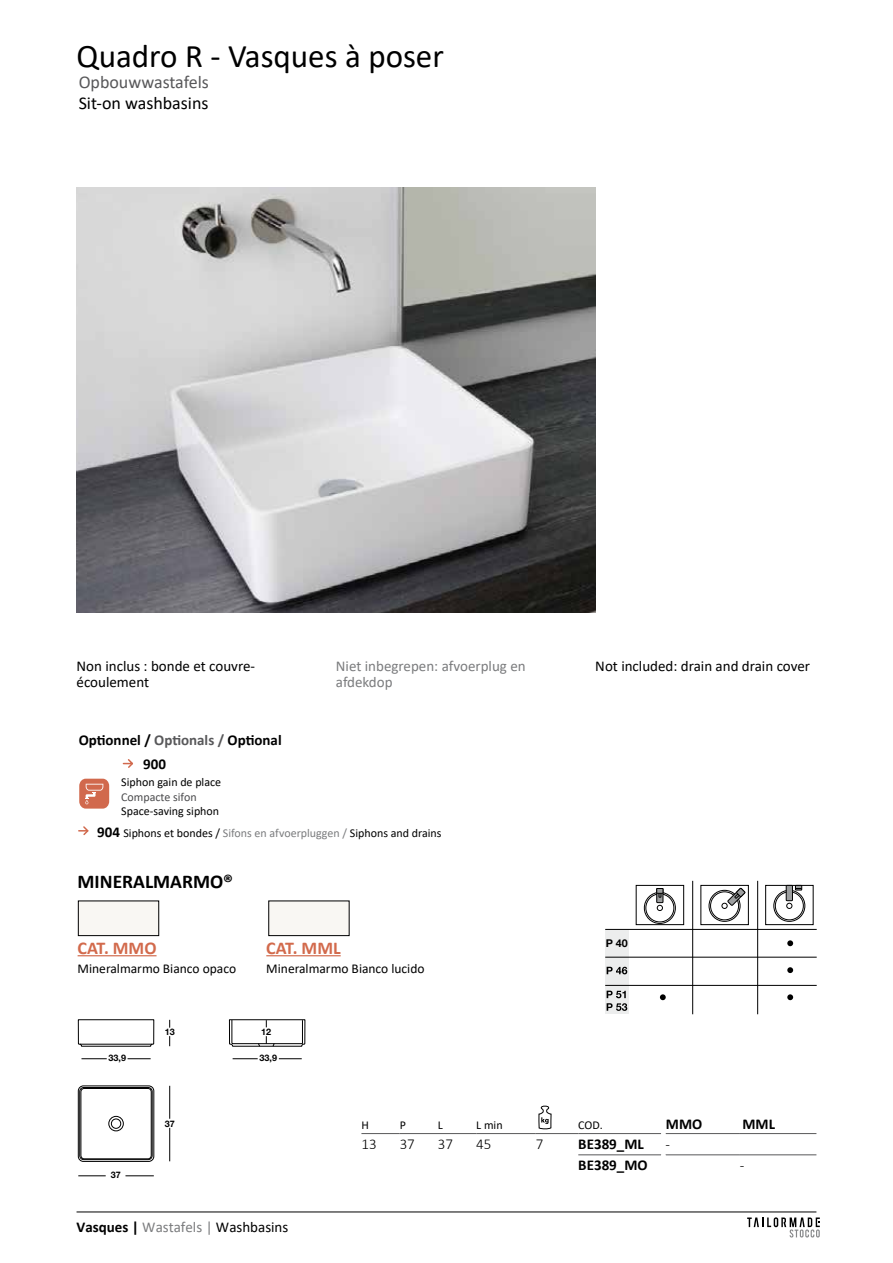
<style>
.page{position:relative;width:893px;height:1263px;background:#fff}
.page>*{position:absolute;margin:0;border:0;box-sizing:border-box;transform-origin:0 0}
.t1{font:33px "Calibri";color:#000}
.t2{font:700 19.5px "Calibri";color:#000}
.t3{font:18px "Calibri";color:#000}
.t4{font:18px "Calibri";color:#58585a}
.t5{font:700 18px "Calibri";color:#d26a4c}
.t6{font:15px/16.5px "Calibri";color:#000}
.t7{font:15px/16.5px "Calibri";color:#7b7c7e}
.t8{font:700 15px/24px "Calibri";color:#000}
.t9{font:300 15px "Calibri";color:#000}
.t10{font:13.5px "Calibri";color:#000}
.t11{font:12px "Calibri";color:#000}
.t12{font:12px "Calibri";color:#4b4b4d}
.t13{font:700 10.8px "Helvetica Neue";color:#000}
.t14{font:700 9px "Helvetica Neue";color:#000}
.s1{color:#58585a}
.s2{font-weight:700;font-size:15px}
.s3{color:#7b7c7e}
.s4{font-weight:700;color:#000}
.s5{color:#000}
</style>
<div class="page">
<svg style="left:279px;top:1058px;width:23px;height:1px"></svg>
<svg style="left:233px;top:1058px;width:25px;height:1px"></svg>
<svg style="left:128px;top:1058px;width:23px;height:1px"></svg>
<svg style="left:81px;top:1058px;width:26px;height:1px"></svg>
<hr style="left:169px;top:1128px;width:1px;height:33px;background:#000">
<hr style="left:169px;top:1086px;width:1px;height:33px;background:#000">
<svg style="left:78px;top:1019px;width:76px;height:28px"></svg>
<div style="left:78px;top:1085px;width:76px;height:77px;border:1px solid #000;border-radius:5px"></div>
<div style="left:79px;top:1087px;width:73px;height:73px;border:1px solid #000;border-radius:4px"></div>
<div style="left:81px;top:1088px;width:70px;height:71px;border:1px solid #000;border-radius:3px"></div>
<div style="left:111px;top:1119px;width:10px;height:9px;border:1px solid #000;border-radius:50%"></div>
<div style="left:109px;top:1116px;width:15px;height:15px;border:1px solid #000;border-radius:50%"></div>
<svg style="left:125px;top:1175px;width:29px;height:1px"></svg>
<svg style="left:78px;top:1175px;width:28px;height:1px"></svg>
<hr style="left:80px;top:1044px;width:72px;height:1px;background:#000">
<svg style="left:229px;top:1019px;width:76px;height:28px"></svg>
<div style="left:605px;top:929px;width:24px;height:85px;background:#eceded"></div>
<div style="left:765px;top:885px;width:48px;height:40px;border:1px solid #000"></div>
<svg style="left:774px;top:890px;width:31px;height:31px"></svg>
<div style="left:773px;top:890px;width:32px;height:32px;border:1px solid #000;border-radius:50%"></div>
<div style="left:775px;top:892px;width:28px;height:28px;background:#fff;border-radius:50%"></div>
<div style="left:775px;top:891px;width:29px;height:29px;border:1px solid #000;border-radius:50%"></div>
<svg style="left:786px;top:903px;width:6px;height:6px"></svg>
<div style="left:786px;top:885px;width:6px;height:16px;background:#9c9e9f"></div>
<div style="left:786px;top:885px;width:7px;height:16px;border:1px solid #000"></div>
<svg style="left:795px;top:885px;width:7px;height:5px"></svg>
<div style="left:636px;top:885px;width:48px;height:40px;border:1px solid #000"></div>
<svg style="left:644px;top:892px;width:31px;height:31px"></svg>
<div style="left:644px;top:892px;width:32px;height:32px;border:1px solid #000;border-radius:50%"></div>
<div style="left:646px;top:894px;width:28px;height:28px;background:#fff;border-radius:50%"></div>
<div style="left:645px;top:893px;width:29px;height:29px;border:1px solid #000;border-radius:50%"></div>
<svg style="left:657px;top:905px;width:6px;height:6px"></svg>
<div style="left:657px;top:888px;width:6px;height:15px;background:#9c9e9f"></div>
<div style="left:656px;top:888px;width:7px;height:15px;border:1px solid #000"></div>
<svg style="left:657px;top:894px;width:6px;height:4px"></svg>
<div style="left:656px;top:888px;width:7px;height:6px;border:1px solid #000"></div>
<div style="left:700px;top:885px;width:49px;height:40px;border:1px solid #000"></div>
<svg style="left:709px;top:890px;width:31px;height:31px"></svg>
<div style="left:709px;top:890px;width:31px;height:32px;border:1px solid #000;border-radius:50%"></div>
<div style="left:710px;top:892px;width:29px;height:28px;background:#fff;border-radius:50%"></div>
<div style="left:710px;top:891px;width:29px;height:29px;border:1px solid #000;border-radius:50%"></div>
<svg style="left:722px;top:887px;width:24px;height:22px"></svg>
<svg style="left:736px;top:888px;width:9px;height:9px"></svg>
<div style="left:736px;top:888px;width:9px;height:9px;border:1px solid #000;border-radius:4px"></div>
<svg style="left:607px;top:991px;width:20px;height:20px"></svg>
<svg style="left:607px;top:967px;width:20px;height:7px"></svg>
<svg style="left:787px;top:994px;width:6px;height:6px"></svg>
<svg style="left:660px;top:994px;width:6px;height:6px"></svg>
<svg style="left:787px;top:967px;width:6px;height:6px"></svg>
<svg style="left:787px;top:940px;width:6px;height:6px"></svg>
<hr style="left:692px;top:881px;width:1px;height:133px;background:#000">
<hr style="left:605px;top:957px;width:211px;height:1px;background:#000">
<hr style="left:605px;top:985px;width:211px;height:1px;background:#000">
<hr style="left:605px;top:929px;width:211px;height:1px;background:#000">
<hr style="left:757px;top:881px;width:1px;height:133px;background:#000">
<svg style="left:78px;top:826px;width:11px;height:9px"></svg>
<div style="left:79px;top:779px;width:30px;height:30px;background:#d1694d;border-radius:7px"></div>
<svg style="left:85px;top:784px;width:18px;height:20px"></svg>
<svg style="left:122px;top:759px;width:11px;height:9px"></svg>
<hr style="left:78px;top:955px;width:79px;height:1px;background:#d26a4c">
<hr style="left:266px;top:955px;width:75px;height:1px;background:#d26a4c">
<div style="left:78px;top:901px;width:81px;height:35px;background:#f9f7f3;border:1px solid #000"></div>
<div style="left:269px;top:901px;width:80px;height:35px;background:#f9f7f3;border:1px solid #000"></div>
<hr style="left:77px;top:1212px;width:739px;height:1px;background:#000">
<hr style="left:361px;top:1133px;width:39px;height:1px;background:#58585a">
<hr style="left:400px;top:1133px;width:38px;height:1px;background:#58585a">
<hr style="left:438px;top:1133px;width:38px;height:1px;background:#58585a">
<hr style="left:476px;top:1133px;width:60px;height:1px;background:#58585a">
<hr style="left:536px;top:1133px;width:42px;height:1px;background:#58585a">
<hr style="left:578px;top:1133px;width:83px;height:1px;background:#58585a">
<hr style="left:666px;top:1133px;width:74px;height:1px;background:#58585a">
<hr style="left:740px;top:1133px;width:76px;height:1px;background:#58585a">
<hr style="left:578px;top:1154px;width:83px;height:1px;background:#58585a">
<hr style="left:666px;top:1154px;width:74px;height:1px;background:#58585a">
<hr style="left:740px;top:1154px;width:76px;height:1px;background:#58585a">
<svg style="left:538px;top:1106px;width:13px;height:23px"></svg>
<img style="left:77px;top:187px;width:518px;height:426px">
<svg style="left:747px;top:1217px;width:73px;height:20px"></svg>
<h1 class="t1" style="left:77px;top:33px;width:369px">Quadro R - Vasques à poser</h1>
<h3 class="t4" style="left:79px;top:70px;width:132px">Opbouwwastafels</h3>
<h3 class="t3" style="left:79px;top:91px;width:131px">Sit-on washbasins</h3>
<p class="t6" style="left:77px;top:657px;width:180px">Non inclus : bonde et couvre&shy;écoulement</p>
<p class="t7" style="left:336px;top:657px;width:191px">Niet inbegrepen: afvoerplug en afdekdop</p>
<p class="t6" style="left:595px;top:657px;width:216px">Not included: drain and drain cover</p>
<p class="t8" style="left:143px;top:728px;width:140px;text-indent:-64px">Optionnel / <span class="s1">Optionals /</span> Optional<br>900</p>
<p class="t11" style="left:121px;top:774px;width:101px">Siphon gain de place</p>
<p class="t12" style="left:121px;top:788px;width:77px">Compacte sifon</p>
<p class="t11" style="left:121px;top:803px;width:100px">Space-saving siphon</p>
<p class="t11" style="left:97px;top:824px;width:346px"><span class="s2">904</span> Siphons et bondes / <span class="s3">Sifons en afvoerpluggen /</span> Siphons and drains</p>
<h2 class="t2" style="left:78px;top:867px;width:157px">MINERALMARMO®</h2>
<h3 class="t5" style="left:78px;top:935px;width:80px">CAT. MMO</h3>
<p class="t10" style="left:78px;top:959px;width:160px">Mineralmarmo Bianco opaco</p>
<p class="t14" style="left:165px;top:1026px;width:12px">13</p>
<h3 class="t5" style="left:266px;top:935px;width:76px">CAT. MML</h3>
<p class="t10" style="left:266px;top:959px;width:160px">Mineralmarmo Bianco lucido</p>
<p class="t14" style="left:261px;top:1026px;width:12px">12</p>
<p class="t14" style="left:109px;top:1052px;width:19px">33,9</p>
<p class="t14" style="left:260px;top:1052px;width:19px">33,9</p>
<p class="t13" style="left:606px;top:936px;width:24px">P 40</p>
<p class="t14" style="left:111px;top:1170px;width:12px">37</p>
<p class="t14" style="left:165px;top:1118px;width:12px">37</p>
<p class="t7" style="left:77px;top:1218px;width:213px"><span class="s4">Vasques |</span> Wastafels | <span class="s5">Washbasins</span></p>
<p class="t11" style="left:361px;top:1117px;width:9px">H</p>
<p class="t11" style="left:400px;top:1117px;width:8px">P</p>
<p class="t11" style="left:438px;top:1117px;width:7px">L</p>
<p class="t11" style="left:476px;top:1117px;width:28px">L min</p>
<p class="t11" style="left:578px;top:1117px;width:26px">COD.</p>
<p class="t8" style="left:666px;top:1112px;width:38px">MMO</p>
<p class="t8" style="left:742px;top:1112px;width:34px">MML</p>
<p class="t9" style="left:361px;top:1135px;width:17px">13</p>
<p class="t9" style="left:400px;top:1135px;width:17px">37</p>
<p class="t9" style="left:438px;top:1135px;width:17px">37</p>
<p class="t9" style="left:476px;top:1135px;width:17px">45</p>
<p class="t9" style="left:536px;top:1135px;width:9px">7</p>
<p class="t8" style="left:578px;top:1132px;width:67px">BE389_ML</p>
<p class="t9" style="left:666px;top:1135px;width:6px">-</p>
<p class="t8" style="left:578px;top:1153px;width:71px">BE389_MO</p>
<p class="t9" style="left:740px;top:1156px;width:6px">-</p>
</div>
